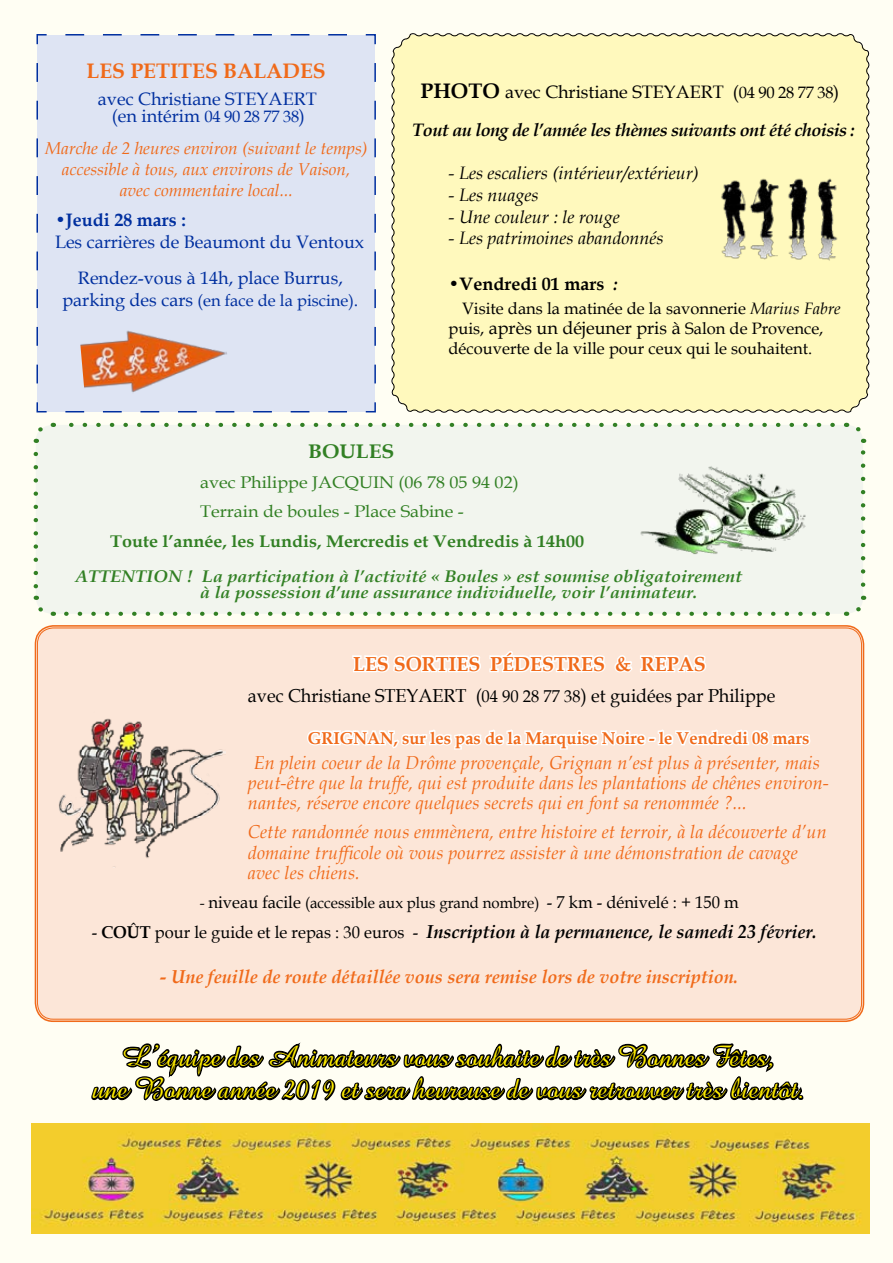
<style>
.page{position:relative;width:893px;height:1263px;background:#fffef3}
.page>*{position:absolute;margin:0;border:0;box-sizing:border-box;transform-origin:0 0}
.t1{font:29.7px/32.4px "Amazone BT";color:#ffed00;text-align:center;scale:.95 1}
.t2{font:700 21px "Book Antiqua";color:#f06a1a}
.t3{font:700 20.25px "Book Antiqua";color:#f06a1a;scale:.96 1}
.t4{font:700 19.65px "Book Antiqua";color:#328024;scale:1.07 1}
.t5{font:italic 18.75px/20.2px "Book Antiqua";letter-spacing:.01em;color:#f06a1a;scale:.96 1}
.t6{font:italic 700 18.75px "Book Antiqua";color:#000;scale:.96 1}
.t7{font:italic 700 18.75px "Book Antiqua";color:#f06a1a;scale:.96 1}
.t8{font:18.75px "Book Antiqua";color:#000;scale:.96 1}
.t9{font:18px/16.5px "Book Antiqua";color:#002f9f;text-align:center}
.t10{font:italic 700 18px/38.1px "Book Antiqua";letter-spacing:-.03em;color:#000;text-align:center}
.t11{font:italic 18px "Book Antiqua";color:#000}
.t12{font:700 18px "Book Antiqua";color:#000}
.t13{font:italic 17.25px/20.7px "Book Antiqua";color:#f06a1a;text-align:center}
.t14{font:17.1px "Book Antiqua";color:#000;scale:.96 1}
.t15{font:700 17.1px "Book Antiqua";color:#f06a1a;scale:.96 1}
.t16{font:italic 700 16.95px/15.5px "Book Antiqua";color:#328024;scale:1.07 1}
.t17{font:16.95px/29px "Book Antiqua";color:#328024;scale:1.07 1}
.t18{font:700 16.95px "Book Antiqua";color:#328024;scale:1.07 1}
.t19{font:16.5px/19.8px "Book Antiqua";color:#000}
.t20{font:16.5px "Book Antiqua";color:#002f9f}
.s1{font-size:16.5px}
.s2{font-weight:700}
.s3{font-size:18px}
.s4{font-style:normal;font-size:21px}
.s5{font-weight:400;font-style:normal}
.s6{font-weight:400;font-style:normal;font-size:16.5px}
.s7{font-weight:400}
.s8{font-style:italic}
.s9{font-size:17.1px}
.s10{font-style:italic;font-size:15.6px}
.s11{font-size:15.6px}
.s12{font-weight:400;font-style:normal;font-size:17.1px}
.s13{font-style:normal;font-size:17.1px}
</style>
<div class="page">
<div style="left:36px;top:627px;width:827px;height:393px;background:#fce6d8;border-radius:17px"></div>
<svg style="left:352px;top:651px;width:354px;height:22px"></svg>
<svg style="left:307px;top:729px;width:504px;height:21px"></svg>
<img style="left:59px;top:718px;width:167px;height:149px">
<div style="left:391px;top:33px;width:479px;height:380px;background:#fff9bd"></div>
<img style="left:713px;top:161px;width:132px;height:103px">
<div style="left:36px;top:425px;width:827px;height:189px;background:#f2f5ee;border-radius:16px"></div>
<svg style="left:66px;top:612px;width:764px;height:4px"></svg>
<svg style="left:69px;top:423px;width:764px;height:4px"></svg>
<svg style="left:33px;top:427px;width:10px;height:16px"></svg>
<svg style="left:34px;top:454px;width:20px;height:162px"></svg>
<svg style="left:846px;top:596px;width:21px;height:20px"></svg>
<svg style="left:846px;top:422px;width:19px;height:163px"></svg>
<img style="left:640px;top:466px;width:166px;height:89px">
<div style="left:36px;top:34px;width:340px;height:379px;background:#dee4f3"></div>
<img style="left:79px;top:321px;width:151px;height:76px">
<img style="left:31px;top:1124px;width:839px;height:110px">
<svg style="left:91px;top:1042px;width:713px;height:59px"></svg>
<p class="t2" style="left:87px;top:56px;width:241px">LES PETITES BALADES</p>
<p class="t9" style="left:98px;top:90px;width:220px">avec Christiane STEYAERT (en intérim <span class="s1">04 90 28 77 38</span>)</p>
<p class="t13" style="left:45px;top:138px;width:324px">Marche de 2 heures environ (suivant le temps) accessible à tous, aux environs de Vaison,<br>avec commentaire local...</p>
<p class="t9" style="left:55px;top:209px;width:311px;line-height:21.6px;text-align:left">•<span class="s2">Jeudi 28 mars :<br></span>Les carrières de Beaumont du Ventoux</p>
<p class="t9" style="left:78px;top:270px;width:266px">Rendez-vous à 14h, place Burrus,</p>
<p class="t20" style="left:62px;top:289px;width:297px"><span class="s3">parking des cars</span> (en face de la piscine)<span class="s3">.</span></p>
<p class="t10" style="left:412px;top:72px;width:444px"><span class="s4">PHOTO</span> <span class="s5">avec Christiane STEYAERT (</span><span class="s6">04 90 28 77 38</span><span class="s5">)<br></span>Tout au long de l’année les thèmes suivants ont été choisis :</p>
<p class="t11" style="left:448px;top:161px;width:252px">- Les escaliers (intérieur/extérieur)</p>
<p class="t11" style="left:448px;top:182px;width:92px">- Les nuages</p>
<p class="t11" style="left:448px;top:204px;width:173px">- Une couleur : le rouge</p>
<p class="t11" style="left:448px;top:225px;width:216px">- Les patrimoines abandonnés</p>
<p class="t12" style="left:448px;top:272px;width:171px"><span class="s7">•</span>Vendredi 01 mars <span class="s8">:</span></p>
<p class="t19" style="left:448px;top:299px;width:394px;text-indent:14px">Visite dans la matinée de la savonnerie <span class="s8">Marius Fabre </span>puis, <span class="s3">après un déjeuner pris à</span> Salon de Provence, découverte de la ville pour ceux qui le souhaitent.</p>
<p class="t4" style="left:308px;top:438px;width:82px">BOULES</p>
<p class="t17" style="left:200px;top:468px;width:299px">avec Philippe JACQUIN (06 78 05 94 02)<br>Terrain de boules - Place Sabine -</p>
<p class="t18" style="left:110px;top:530px;width:444px">Toute l’année, les Lundis, Mercredis et Vendredis à 14h00</p>
<p class="t16" style="left:200px;top:569px;width:508px;text-indent:-125px">ATTENTION ! La participation à l’activité « Boules » est soumise obligatoirement à la possession d’une assurance individuelle, voir l’animateur.</p>
<p class="t3" style="left:353px;top:650px;width:369px">LES SORTIES PéDESTRES &amp; REPAS</p>
<p class="t8" style="left:248px;top:682px;width:551px">avec Christiane STEYAERT (<span class="s9">04 90 28 77 38</span>) et guidées par Philippe</p>
<p class="t15" style="left:308px;top:726px;width:524px">GRIGNAN, sur les pas de la Marquise Noire - le Vendredi 08 mars</p>
<p class="t5" style="left:248px;top:752px;width:607px;text-indent:6px">En plein coeur de la Drôme provençale, Grignan n’est plus à présenter, mais peut-être que la truffe, qui est produite dans les plantations de chênes environ&shy;nantes, réserve encore quelques secrets qui en font sa renommée ?...</p>
<p class="t5" style="left:248px;top:821px;width:604px">Cette randonnée nous emmènera, entre histoire et terroir, à la découverte d’un domaine trufficole où vous pourrez assister à une démonstration de cavage avec les chiens.</p>
<p class="t14" style="left:200px;top:890px;width:563px"><span class="s10">-</span> niveau facile <span class="s11">(accessible aux plus grand nombre)</span> - 7 km - dénivelé : + 150 m</p>
<p class="t6" style="left:92px;top:918px;width:757px"><span class="s12">-</span> <span class="s13">coût</span> <span class="s12">pour le guide et le repas : 30 euros -</span> Inscription à la permanence, le samedi 23 février.</p>
<p class="t7" style="left:160px;top:964px;width:604px">- Une feuille de route détaillée vous sera remise lors de votre inscription.</p>
<h1 class="t1" style="left:93px;top:1041px;width:751px">L’équipe des Animateurs vous souhaite de très Bonnes Fêtes,<br>une Bonne année 2019 et sera heureuse de vous retrouver très bientôt.</h1>
</div>
